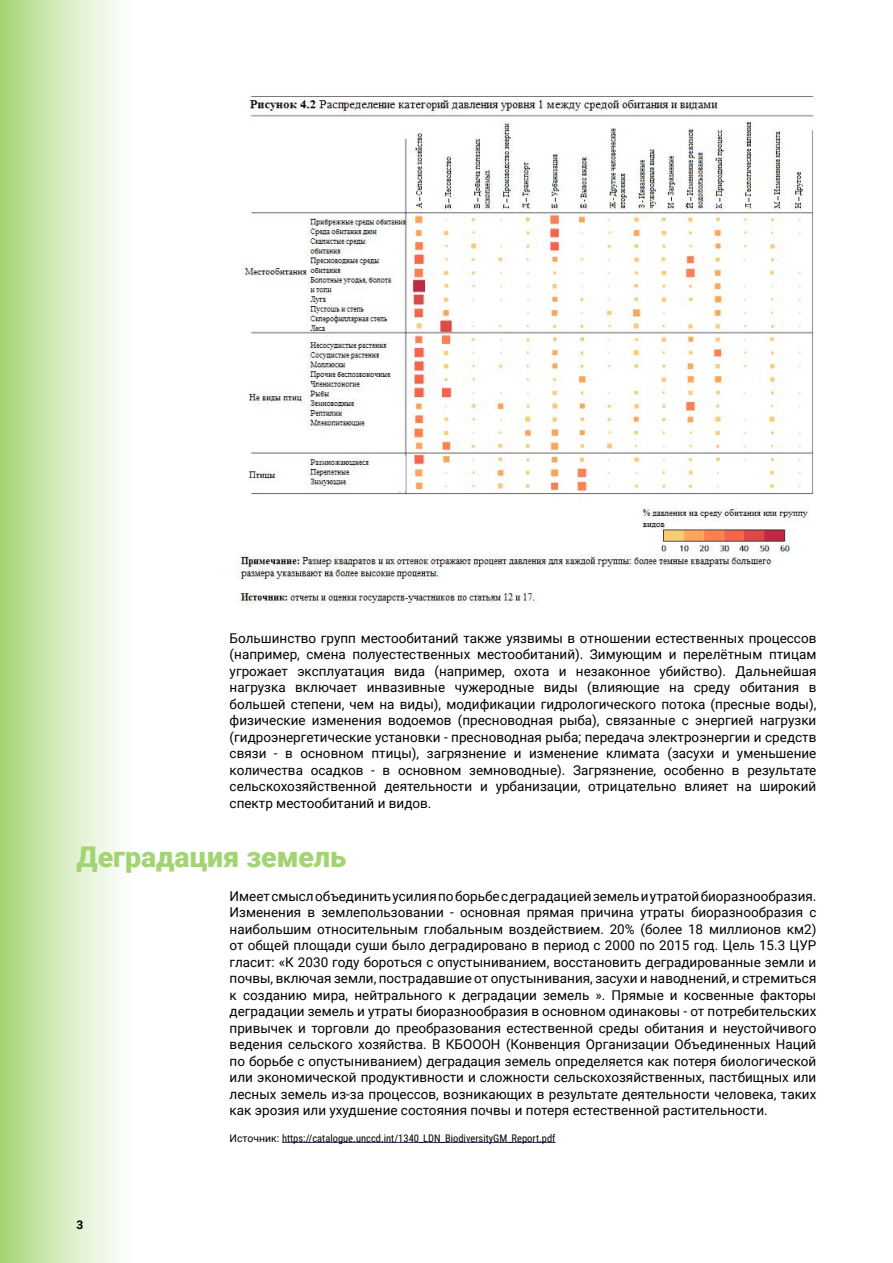
<style>
.page{position:relative;width:893px;height:1263px;background:#fff}
.page>*{position:absolute;margin:0;border:0;box-sizing:border-box;transform-origin:0 0}
.t1{font:900 28.5px "Roboto";color:#a2d471}
.t2{font:13.5px/16.5px "Roboto";color:#000;text-align:justify}
.t3{font:700 12px "Roboto";color:#000}
.t4{font:10.5px "Roboto Condensed";color:#000}
.s1{font-family:"Roboto"}
</style>
<div class="page">
<div style="left:0;top:0;width:140px;height:1263px;background:linear-gradient(to right,#a9d77b,#fff)"></div>
<hr style="left:282px;top:1142px;width:274px;height:1px;background:#262255">
<img style="left:238px;top:96px;width:576px;height:509px">
<p class="t2" style="left:230px;top:629px;width:588px">Большинство групп местообитаний также уязвимы в отношении естественных процессов (например, смена полуестественных местообитаний). Зимующим и перелётным птицам угрожает эксплуатация вида (например, охота и незаконное убийство). Дальнейшая нагрузка включает инвазивные чужеродные виды (влияющие на среду обитания в большей степени, чем на виды), модификации гидрологического потока (пресные воды), физические изменения водоемов (пресноводная рыба), связанные с энергией нагрузки (гидроэнергетические установки - пресноводная рыба; передача электроэнергии и средств связи - в основном птицы), загрязнение и изменение климата (засухи и уменьшение количества осадков - в основном земноводные). Загрязнение, особенно в результате сельскохозяйственной деятельности и урбанизации, отрицательно влияет на широкий спектр местообитаний и видов.</p>
<h1 class="t1" style="left:77px;top:837px;width:271px">Деградация земель</h1>
<p class="t2" style="left:230px;top:887px;width:588px">Имеет смысл объединить усилия по борьбе с деградацией земель и утратой биоразнообразия.<br>Изменения в землепользовании - основная прямая причина утраты биоразнообразия с наибольшим относительным глобальным воздействием. 20% (более 18 миллионов км2) от общей площади суши было деградировано в период с 2000 по 2015 год. Цель 15.3 ЦУР гласит: «К 2030 году бороться с опустыниванием, восстановить деградированные земли и почвы, включая земли, пострадавшие от опустынивания, засухи и наводнений, и стремиться к созданию мира, нейтрального к деградации земель ». Прямые и косвенные факторы деградации земель и утраты биоразнообразия в основном одинаковы - от потребительских привычек и торговли до преобразования естественной среды обитания и неустойчивого ведения сельского хозяйства. В КБОООН (Конвенция Организации Объединенных Наций по борьбе с опустыниванием) деградация земель определяется как потеря биологической или экономической продуктивности и сложности сельскохозяйственных, пастбищных или лесных земель из-за процессов, возникающих в результате деятельности человека, таких как эрозия или ухудшение состояния почвы и потеря естественной растительности.</p>
<p class="t4" style="left:230px;top:1130px;width:327px"><span class="s1">Источник:</span> https://catalogue.unccd.int/1340_LDN_BiodiversityGM_Report.pdf</p>
<p class="t3" style="left:77px;top:1216px;width:8px">3</p>
</div>
